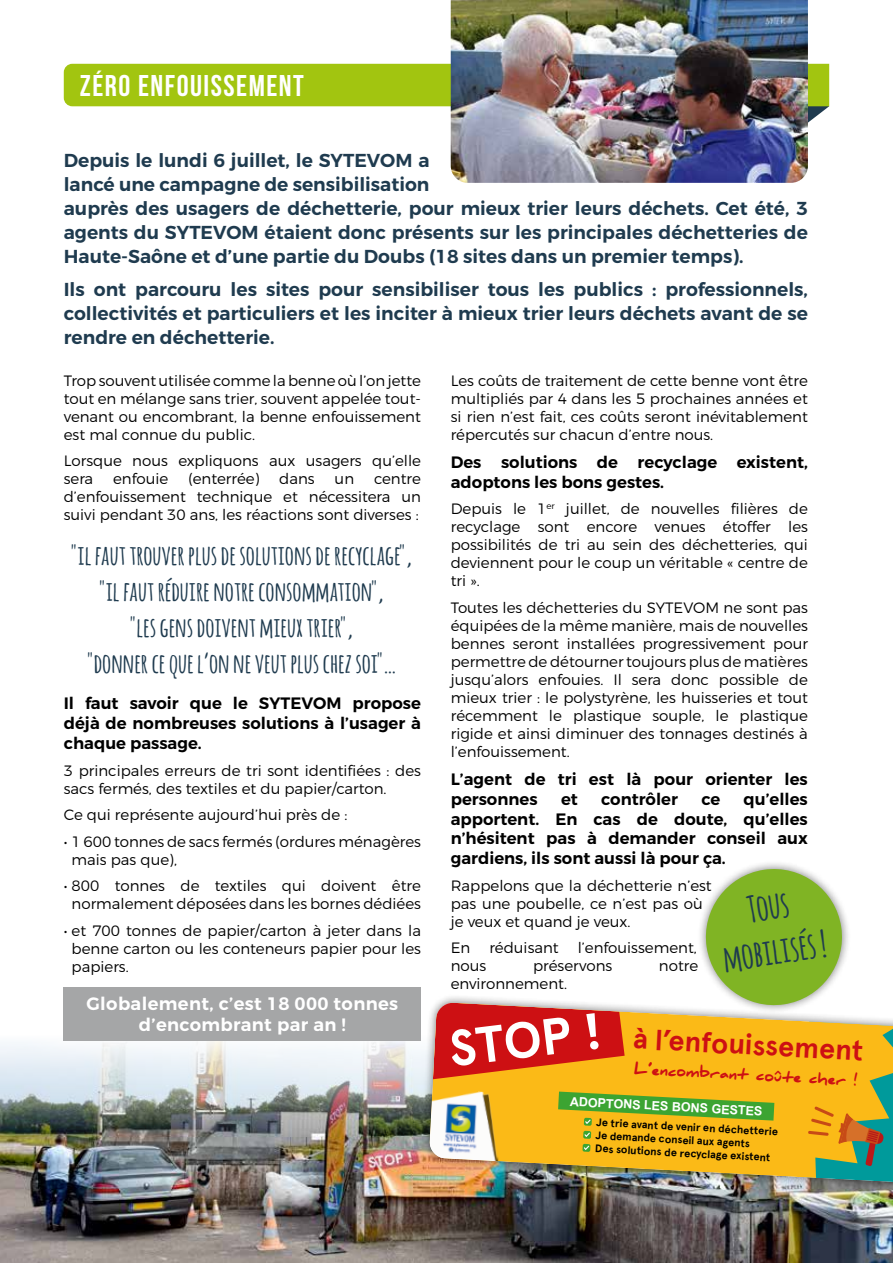
<style>
.page{position:relative;width:893px;height:1263px;background:#fff}
.page>*{position:absolute;margin:0;border:0;box-sizing:border-box;transform-origin:0 0}
.t1{font:700 51px "Apercu Pro";color:#fff}
.t2{font:700 36px/45px "Amatic";color:#1f3b4f;text-align:center}
.t3{font:700 30px "Bebas Neue";letter-spacing:.05em;color:#fff}
.t4{font:700 28.8px "Apercu Pro";color:#cd1013}
.t5{font:700 27px/36px "Amatic";letter-spacing:.02em;color:#1f3b4f;text-align:center}
.t6{font:600 18.75px/24px "Montserrat";color:#1f3b4f}
.t7{font:600 18px/21px "Montserrat";letter-spacing:.02em;color:#fff;text-align:center}
.t8{font:600 16.5px/19.8px "Montserrat";color:#000;text-align:justify}
.t9{font:300 15px/18px "Montserrat";color:#000;text-align:justify}
.t10{font:900 14.1px "Daniel";color:#cd1013}
.t11{font:700 12.6px "Arial";color:#fff}
.t12{font:700 10.95px/13px "Apercu Pro";color:#000}
</style>
<div class="page">
<img style="left:0;top:1035px;width:893px;height:228px">
<svg style="left:64px;top:64px;width:765px;height:59px"></svg>
<div style="left:64px;top:988px;width:357px;height:53px;background:#a5a6a7"></div>
<img style="left:451px;top:0;width:357px;height:183px">
<div style="left:421px;top:994px;width:472px;height:197px;background:#000;opacity:.5"></div>
<svg style="left:429px;top:864px;width:464px;height:318px"></svg>
<h3 class="t3" style="left:80px;top:69px;width:226px">ZÉRO ENFOUISSEMENT</h3>
<p class="t6" style="left:64px;top:149px;width:746px">Depuis le lundi 6 juillet, le SYTEVOM a<br>lancé une campagne de sensibilisation<br>auprès des usagers de déchetterie, pour mieux trier leurs déchets. Cet été, 3 agents du SYTEVOM étaient donc présents sur les principales déchetteries de Haute-Saône et d’une partie du Doubs (18 sites dans un premier temps).</p>
<p class="t6" style="left:64px;top:277px;width:746px;text-align:justify">Ils ont parcouru les sites pour sensibiliser tous les publics : professionnels, collectivités et particuliers et les inciter à mieux trier leurs déchets avant de se rendre en déchetterie.</p>
<p class="t9" style="left:64px;top:371px;width:359px">Trop souvent utilisée comme la benne où l’on jette tout en mélange sans trier, souvent appelée tout&shy;venant ou encombrant, la benne enfouissement est mal connue du public.</p>
<p class="t9" style="left:64px;top:451px;width:359px">Lorsque nous expliquons aux usagers qu’elle sera</p>
<p class="t9" style="left:113px;top:469px;width:57px">enfouie</p>
<p class="t9" style="left:188px;top:469px;width:73px">(enterrée)</p>
<p class="t9" style="left:279px;top:469px;width:37px">dans</p>
<p class="t9" style="left:335px;top:469px;width:21px">un</p>
<p class="t9" style="left:64px;top:469px;width:359px;text-indent:310px">centre d’enfouissement technique et nécessitera un suivi pendant 30 ans, les réactions sont diverses :</p>
<h3 class="t5" style="left:73px;top:536px;width:341px">"IL FAUT TROUVER PLUS DE SOLUTIONS DE RECYCLAGE", "IL FAUT RÉDUIRE NOTRE CONSOMMATION",<br>"LES GENS DOIVENT MIEUX TRIER",<br>"DONNER CE QUE L’ON NE VEUT PLUS CHEZ SOI"…</h3>
<p class="t8" style="left:64px;top:694px;width:359px">Il faut savoir que le SYTEVOM propose déjà de nombreuses solutions à l’usager à chaque passage.</p>
<p class="t9" style="left:64px;top:761px;width:359px">3 principales erreurs de tri sont identifiées : des sacs fermés, des textiles et du papier/carton.</p>
<p class="t9" style="left:64px;top:805px;width:285px">Ce qui représente aujourd’hui près de :</p>
<p class="t9" style="left:72px;top:832px;width:351px;text-indent:-8px">• 1 600 tonnes de sacs fermés (ordures ménagères mais pas que),</p>
<p class="t9" style="left:64px;top:876px;width:359px;text-align:center">• 800 tonnes de textiles qui doivent être normalement déposées dans les bornes dédiées</p>
<p class="t9" style="left:72px;top:921px;width:351px;text-indent:-8px">• et 700 tonnes de papier/carton à jeter dans la benne carton ou les conteneurs papier pour les papiers.</p>
<p class="t7" style="left:86px;top:993px;width:313px">Globalement, c’est 18 000 tonnes d’encombrant par an !</p>
<p class="t9" style="left:451px;top:371px;width:359px">Les coûts de traitement de cette benne vont être multipliés par 4 dans les 5 prochaines années et si rien n’est fait, ces coûts seront inévitablement répercutés sur chacun d’entre nous.</p>
<p class="t8" style="left:451px;top:452px;width:359px">Des solutions de recyclage existent, adoptons les bons gestes.</p>
<p class="t9" style="left:451px;top:499px;width:359px">Depuis le 1<sup>er</sup> juillet, de nouvelles filières de recyclage sont encore venues étoffer les possibilités de tri au sein des déchetteries, qui deviennent pour le coup un véritable « centre de tri ».</p>
<p class="t9" style="left:451px;top:598px;width:359px">Toutes les déchetteries du SYTEVOM ne sont pas équipées de la même manière, mais de nouvelles bennes seront installées progressivement pour permettre de détourner toujours plus de matières jusqu’alors enfouies. Il sera donc possible de mieux trier : le polystyrène, les huisseries et tout récemment le plastique souple, le plastique rigide et ainsi diminuer des tonnages destinés à l’enfouissement.</p>
<p class="t8" style="left:451px;top:769px;width:359px">L’agent de tri est là pour orienter les personnes</p>
<p class="t8" style="left:561px;top:789px;width:18px">et</p>
<p class="t8" style="left:601px;top:789px;width:78px">contrôler</p>
<p class="t8" style="left:701px;top:789px;width:20px">ce</p>
<p class="t8" style="left:451px;top:789px;width:359px;text-indent:293px">qu’elles apportent. En cas de doute, qu’elles n’hésitent pas à demander conseil aux gardiens, ils sont aussi là pour ça.</p>
<p class="t9" style="left:451px;top:876px;width:263px;text-align:left">Rappelons que la déchetterie n’est pas une poubelle, ce n’est pas où je veux et quand je veux.</p>
<p class="t9" style="left:451px;top:939px;width:21px">En</p>
<p class="t9" style="left:489px;top:939px;width:71px">réduisant</p>
<p class="t9" style="left:578px;top:939px;width:121px">l’enfouissement,</p>
<p class="t9" style="left:451px;top:957px;width:37px">nous</p>
<p class="t9" style="left:533px;top:957px;width:81px">préservons</p>
<p class="t9" style="left:659px;top:957px;width:41px">notre</p>
<p class="t9" style="left:451px;top:975px;width:118px">environnement.</p>
<h2 class="t2" style="left:714px;top:890px;width:105px;rotate:-8deg">TOUS<br>MOBILISÉS !</h2>
<h1 class="t1" style="left:444px;top:1011px;width:155px;rotate:-7deg">STOP !</h1>
<h3 class="t4" style="left:634px;top:1017px;width:232px;rotate:3deg">à l’enfouissement</h3>
<p class="t10" style="left:635px;top:1061px;width:225px;rotate:3deg">L’encombrant coûte cher !</p>
<p class="t11" style="left:570px;top:1093px;width:194px;rotate:3deg">ADOPTONS LES BONS GESTES</p>
<p class="t12" style="left:597px;top:1115px;width:183px;rotate:3deg">Je trie avant de venir en déchetterie<br>Je demande conseil aux agents<br>Des solutions de recyclage existent</p>
</div>
